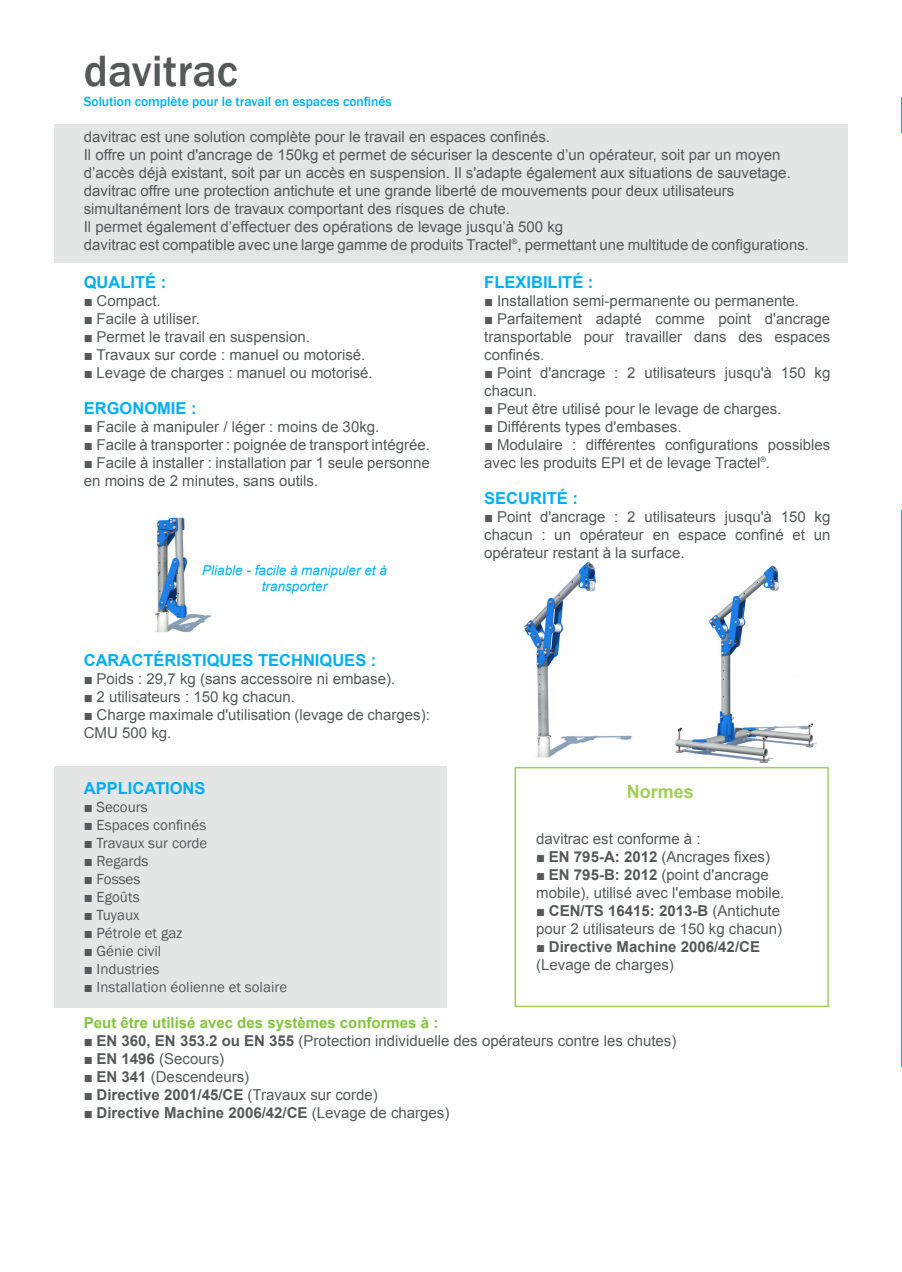
<style>
.page{position:relative;width:902px;height:1272px;background:#fff}
.page>*{position:absolute;margin:0;border:0;box-sizing:border-box;transform-origin:0 0}
.t1{font:500 45px "Franklin Gothic";color:#55595a}
.t2{font:700 18px "Arial";color:#a0ce5b}
.Texte_courant{font:700 16.5px "Arial";color:#00aeef}
.Texte_courant-2{font:15px/18px "Arial";color:#55595a}
.t3{font:15px "Franklin Gothic";color:#55595a}
.Texte_courant-3{font:700 15px/18px "Arial";color:#55595a}
.Texte_courant-4{font:700 15px "Arial";color:#84c440}
.t4{font:500 13.5px "Franklin Gothic";color:#00aeef}
.t5{font:italic 13.5px/16.2px "Arial";color:#00aeef;text-align:center}
.s1{font-family:"Franklin Gothic";font-weight:800}
.s2{font-weight:800}
.s3{font-weight:700}
.s4{font-weight:400}
</style>
<div class="page">
<img style="left:524px;top:562px;width:109px;height:196px">
<img style="left:155px;top:517px;width:57px;height:116px">
<img style="left:675px;top:565px;width:142px;height:197px">
<div style="left:54px;top:766px;width:392px;height:242px;background:#e4e5e5"></div>
<div style="left:54px;top:124px;width:793px;height:138px;background:#e4e5e5"></div>
<div style="left:514px;top:767px;width:314px;height:240px;border:2px solid #a0ce5b"></div>
<hr style="left:901px;top:510px;width:1px;height:556px;background:#00aeef">
<hr style="left:901px;top:97px;width:1px;height:36px;background:#00aeef">
<p class="t1" style="left:84px;top:43px;width:155px">davitrac</p>
<p class="t4" style="left:84px;top:94px;width:309px">Solution complète pour le travail en espaces confinés</p>
<p class="Texte_courant-2" style="left:84px;top:128px;width:468px">davitrac est une solution complète pour le travail en espaces confinés.</p>
<p class="Texte_courant-2" style="left:84px;top:146px;width:708px">Il offre un point d'ancrage de 150kg et permet de sécuriser la descente d’un opérateur, soit par un moyen d’accès déjà existant, soit par un accès en suspension. Il s'adapte également aux situations de sauvetage. davitrac offre une protection antichute et une grande liberté de mouvements pour deux utilisateurs simultanément lors de travaux comportant des risques de chute.</p>
<p class="Texte_courant-2" style="left:84px;top:218px;width:481px">Il permet également d’effectuer des opérations de levage jusqu’à 500 kg</p>
<p class="Texte_courant-2" style="left:84px;top:236px;width:726px">davitrac est compatible avec une large gamme de produits Tractel<sup>®</sup>, permettant une multitude de configurations.</p>
<p class="Texte_courant" style="left:84px;top:271px;width:84px">QUALITÉ :</p>
<p class="Texte_courant-2" style="left:84px;top:291px;width:78px"><span class="s1">■</span> Compact.</p>
<p class="Texte_courant-2" style="left:84px;top:309px;width:118px"><span class="s1">■</span> Facile à utiliser.</p>
<p class="Texte_courant-2" style="left:84px;top:327px;width:228px"><span class="s1">■</span> Permet le travail en suspension.</p>
<p class="Texte_courant-2" style="left:84px;top:345px;width:283px"><span class="s1">■</span> Travaux sur corde : manuel ou motorisé.</p>
<p class="Texte_courant-2" style="left:84px;top:363px;width:290px"><span class="s1">■</span> Levage de charges : manuel ou motorisé.</p>
<p class="Texte_courant" style="left:84px;top:397px;width:114px">ERGONOMIE :</p>
<p class="Texte_courant-2" style="left:84px;top:417px;width:297px"><span class="s1">■</span> Facile à manipuler / léger : moins de 30kg.</p>
<p class="Texte_courant-2" style="left:84px;top:435px;width:347px"><span class="s1">■</span> Facile à transporter : poignée de transport intégrée.</p>
<p class="Texte_courant-2" style="left:84px;top:453px;width:347px"><span class="s1">■</span> Facile à installer : installation par 1 seule personne en moins de 2 minutes, sans outils.</p>
<p class="t5" style="left:202px;top:562px;width:186px">Pliable - facile à manipuler et à transporter</p>
<p class="Texte_courant" style="left:84px;top:649px;width:294px">CARACTÉRISTIQUES TECHNIQUES :</p>
<p class="Texte_courant-2" style="left:84px;top:669px;width:313px"><span class="s1">■</span> Poids : 29,7 kg (sans accessoire ni embase).</p>
<p class="Texte_courant-2" style="left:84px;top:687px;width:213px"><span class="s1">■</span> 2 utilisateurs : 150 kg chacun.</p>
<p class="Texte_courant-2" style="left:84px;top:705px;width:347px"><span class="s1">■</span> Charge maximale d'utilisation (levage de charges):<br>CMU 500 kg.</p>
<p class="Texte_courant" style="left:84px;top:777px;width:123px">APPLICATIONS</p>
<p class="t3" style="left:84px;top:797px;width:65px"><span class="s2">■</span> Secours</p>
<p class="t3" style="left:84px;top:815px;width:124px"><span class="s2">■</span> Espaces confinés</p>
<p class="t3" style="left:84px;top:833px;width:125px"><span class="s2">■</span> Travaux sur corde</p>
<p class="t3" style="left:84px;top:851px;width:66px"><span class="s2">■</span> Regards</p>
<p class="t3" style="left:84px;top:869px;width:58px"><span class="s2">■</span> Fosses</p>
<p class="t3" style="left:84px;top:887px;width:57px"><span class="s2">■</span> Egoûts</p>
<p class="t3" style="left:84px;top:905px;width:57px"><span class="s2">■</span> Tuyaux</p>
<p class="t3" style="left:84px;top:923px;width:100px"><span class="s2">■</span> Pétrole et gaz</p>
<p class="t3" style="left:84px;top:941px;width:79px"><span class="s2">■</span> Génie civil</p>
<p class="t3" style="left:84px;top:959px;width:77px"><span class="s2">■</span> Industries</p>
<p class="t3" style="left:84px;top:977px;width:205px"><span class="s2">■</span> Installation éolienne et solaire</p>
<p class="Texte_courant" style="left:484px;top:271px;width:111px">FLEXIBILITÉ :</p>
<p class="Texte_courant-2" style="left:484px;top:291px;width:316px"><span class="s1">■</span> Installation semi-permanente ou permanente.</p>
<p class="Texte_courant-2" style="left:484px;top:309px;width:347px;text-align:justify"><span class="s1">■</span> Parfaitement adapté comme point d'ancrage transportable pour travailler dans des espaces confinés.</p>
<p class="Texte_courant-2" style="left:484px;top:363px;width:347px"><span class="s1">■</span> Point d'ancrage : 2 utilisateurs jusqu'à 150 kg chacun.</p>
<p class="Texte_courant-2" style="left:484px;top:399px;width:299px"><span class="s1">■</span> Peut être utilisé pour le levage de charges.</p>
<p class="Texte_courant-2" style="left:484px;top:417px;width:199px"><span class="s1">■</span> Différents types d'embases.</p>
<p class="Texte_courant-2" style="left:484px;top:435px;width:347px"><span class="s1">■</span> Modulaire : différentes configurations possibles avec les produits EPI et de levage Tractel<sup>®</sup>.</p>
<p class="Texte_courant" style="left:484px;top:487px;width:95px">SECURITÉ :</p>
<p class="Texte_courant-2" style="left:484px;top:507px;width:347px;text-align:justify"><span class="s1">■</span> Point d'ancrage : 2 utilisateurs jusqu'à 150 kg chacun : un opérateur en espace confiné et un opérateur restant à la surface.</p>
<p class="t2" style="left:627px;top:779px;width:69px">Normes</p>
<p class="Texte_courant-2" style="left:536px;top:829px;width:166px">davitrac est conforme à :</p>
<p class="Texte_courant-2" style="left:536px;top:847px;width:235px">■ <span class="s3">EN 795-A: 2012</span> (Ancrages fixes)</p>
<p class="Texte_courant-2" style="left:536px;top:865px;width:249px">■ <span class="s3">EN 795-B: 2012</span> (point d'ancrage mobile), utilisé avec l'embase mobile.</p>
<p class="Texte_courant-2" style="left:536px;top:901px;width:247px">■ <span class="s3">CEN/TS 16415: 2013-B</span> (Antichute pour 2 utilisateurs de 150 kg chacun)</p>
<p class="Texte_courant-3" style="left:536px;top:937px;width:225px"><span class="s4">■</span> Directive Machine 2006/42/CE <span class="s4">(Levage de charges)</span></p>
<p class="Texte_courant-4" style="left:84px;top:1013px;width:356px">Peut être utilisé avec des systèmes conformes à :</p>
<p class="Texte_courant-2" style="left:84px;top:1032px;width:594px"><span class="s1">■</span> <span class="s3">EN 360, EN 353.2 ou EN 355</span> (Protection individuelle des opérateurs contre les chutes)</p>
<p class="Texte_courant-2" style="left:84px;top:1050px;width:142px"><span class="s1">■</span> <span class="s3">EN 1496</span> (Secours)</p>
<p class="Texte_courant-2" style="left:84px;top:1068px;width:167px"><span class="s1">■</span> <span class="s3">EN 341</span> (Descendeurs)</p>
<p class="Texte_courant-3" style="left:84px;top:1086px;width:295px"><span class="s1">■</span> Directive 2001/45/CE <span class="s4">(Travaux sur corde)</span></p>
<p class="Texte_courant-3" style="left:84px;top:1104px;width:367px"><span class="s1">■</span> Directive Machine 2006/42/CE <span class="s4">(Levage de charges)</span></p>
</div>
